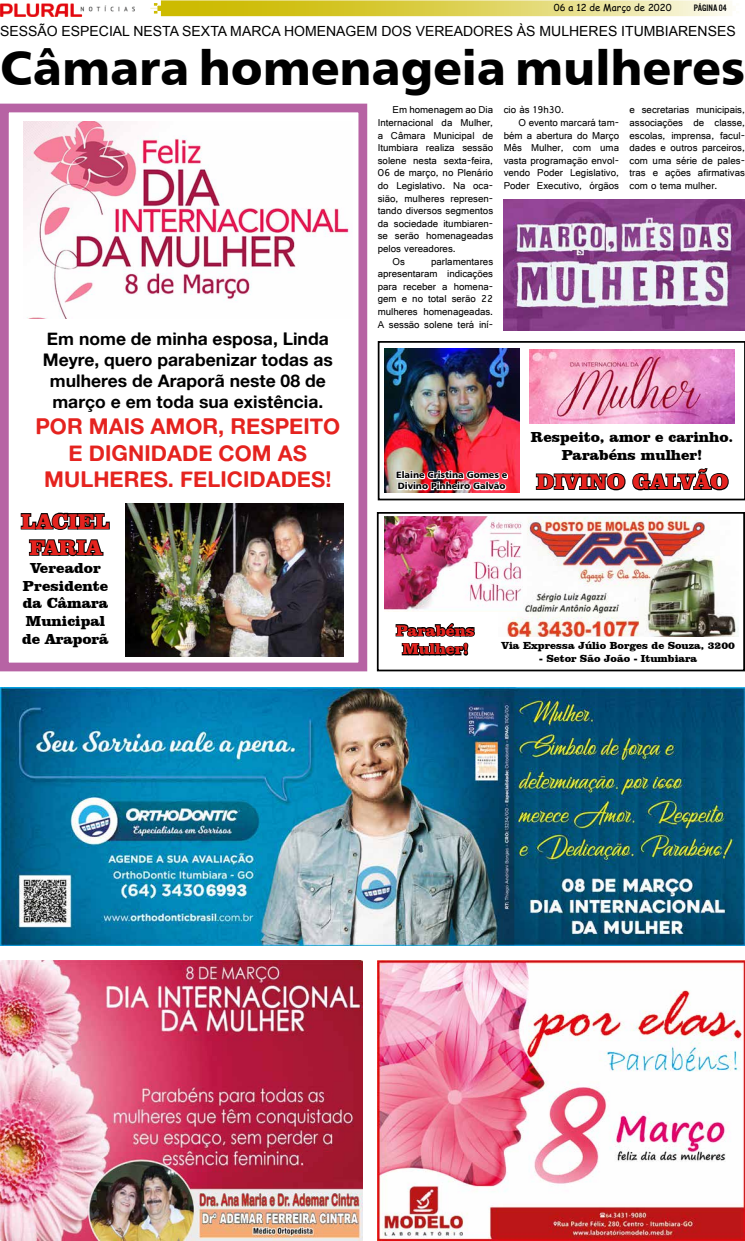
<style>
.page{position:relative;width:745px;height:1241px;background:#fff}
.page>*{position:absolute;margin:0;border:0;box-sizing:border-box;transform-origin:0 0}
.t1{font:48.12px "Humanist 777 BT Black B";color:#000}
.t2{font:21.88px/26.2px "Alte Haas Grotesk Bold";color:#e5231f;text-align:center}
.t3{font:900 21.88px/26.2px "Clarendon BT";color:#e5231e;text-align:center}
.t4{font:17.5px/21px "Alte Haas Grotesk Bold";color:#000;text-align:center}
.t5{font:900 15.75px/18.9px "Clarendon BT";color:#e5231e;text-align:center}
.t6{font:900 14.88px/17.8px "Clarendon BT";color:#000;text-align:center}
.t7{font:14px "Arial";color:#000}
.t8{font:10.5px/12.6px "Gautami";color:#000;text-align:justify}
.t9{font:900 10.5px "Clarendon BT";color:#000}
.t10{font:9.62px "Comic Sans MS";color:#000}
.t11{font:9.62px "U.S.101";color:#000}
.t12{font:9.19px/11px "Humanist 777 BT Black B";color:#000}
</style>
<div class="page">
<img style="left:507px;top:517px;width:229px;height:119px">
<img style="left:0;top:3px;width:135px;height:14px">
<svg style="left:150px;top:0;width:582px;height:16px;background:#dfd462"></svg>
<img style="left:0;top:687px;width:744px;height:258px">
<img style="left:377px;top:960px;width:367px;height:280px">
<img style="left:0;top:960px;width:362px;height:280px">
<img style="left:384px;top:517px;width:137px;height:95px">
<img style="left:24px;top:122px;width:325px;height:197px">
<div style="left:0;top:104px;width:367px;height:567px;border:9px solid #b763a4"></div>
<img style="left:126px;top:503px;width:217px;height:154px">
<svg style="left:20px;top:512px;width:90px;height:18px"></svg>
<svg style="left:28px;top:539px;width:76px;height:18px"></svg>
<div style="left:376px;top:512px;width:368px;height:159px;border:2px solid #000"></div>
<svg style="left:395px;top:623px;width:80px;height:33px"></svg>
<svg style="left:377px;top:341px;width:367px;height:159px"></svg>
<img style="left:384px;top:348px;width:135px;height:144px">
<img style="left:394px;top:469px;width:114px;height:25px">
<svg style="left:534px;top:467px;width:195px;height:24px"></svg>
<img style="left:529px;top:349px;width:205px;height:74px">
<img style="left:503px;top:200px;width:241px;height:130px">
<p class="t10" style="left:553px;top:1px;width:119px">06 a 12 de Março de 2020</p>
<p class="t11" style="left:693px;top:2px;width:35px">PÁGINa 04</p>
<h3 class="t7" style="left:0;top:22px;width:736px">SESSÃO ESPECIAL NESTA SEXTA MARCA HOMENAGEM DOS VEREADORES ÀS MULHERES ITUMBIARENSES</h3>
<h1 class="t1" style="left:0;top:37px;width:746px">Câmara homenageia mulheres</h1>
<h3 class="t4" style="left:43px;top:328px;width:291px">Em nome de minha esposa, Linda<br>Meyre, quero parabenizar todas as mulheres de Araporã neste 08 de março e em toda sua existência.</h3>
<h2 class="t2" style="left:35px;top:413px;width:306px">POR MAIS AMOR, RESPEITO<br>E DIGNIDADE COM AS<br>MULHERES. FELICIDADES!</h2>
<h2 class="t3" style="left:21px;top:507px;width:90px">LACIEL<br>FARIA</h2>
<h3 class="t6" style="left:22px;top:558px;width:88px">Vereador<br>Presidente da Câmara<br>Municipal de Araporã</h3>
<p class="t8" style="left:392px;top:103px;width:102px">Em homenagem ao Dia</p>
<p class="t8" style="left:377px;top:116px;width:117px">Internacional da Mulher,</p>
<p class="t8" style="left:377px;top:129px;width:117px">a Câmara Municipal de</p>
<p class="t8" style="left:377px;top:141px;width:117px">Itumbiara realiza sessão</p>
<p class="t8" style="left:377px;top:154px;width:117px">solene nesta sexta-feira,</p>
<p class="t8" style="left:377px;top:166px;width:117px">06 de março, no Plenário</p>
<p class="t8" style="left:377px;top:179px;width:117px">do Legislativo. Na oca-</p>
<p class="t8" style="left:377px;top:192px;width:117px">sião, mulheres represen-</p>
<p class="t8" style="left:377px;top:204px;width:117px">tando diversos segmentos</p>
<p class="t8" style="left:377px;top:217px;width:117px">da sociedade itumbiaren-</p>
<p class="t8" style="left:377px;top:229px;width:117px">se serão homenageadas</p>
<p class="t8" style="left:377px;top:242px;width:79px">pelos vereadores.</p>
<p class="t8" style="left:392px;top:255px;width:14px">Os</p>
<p class="t8" style="left:377px;top:255px;width:117px;text-indent:53px">parlamentares apresentaram indicações para receber a homena&shy;gem e no total serão 22 mulheres homenageadas.<br>A sessão solene terá iní-</p>
<p class="t8" style="left:503px;top:103px;width:62px">cio às 19h30.</p>
<p class="t8" style="left:518px;top:116px;width:102px">O evento marcará tam-</p>
<p class="t8" style="left:503px;top:129px;width:117px">bém a abertura do Março</p>
<p class="t8" style="left:503px;top:141px;width:117px">Mês Mulher, com uma</p>
<p class="t8" style="left:503px;top:154px;width:117px">vasta programação envol-</p>
<p class="t8" style="left:503px;top:166px;width:117px">vendo Poder Legislativo,</p>
<p class="t8" style="left:503px;top:179px;width:117px">Poder Executivo, órgãos</p>
<p class="t8" style="left:629px;top:103px;width:117px">e secretarias municipais, associações de classe, escolas, imprensa, facul&shy;dades e outros parceiros, com uma série de pales&shy;tras e ações afirmativas com o tema mulher.</p>
<h3 class="t6" style="left:530px;top:427px;width:204px">Respeito, amor e carinho.<br>Parabéns mulher!</h3>
<p class="t12" style="left:396px;top:469px;width:113px">Elaine Cristina Gomes e<br>Divino Pinheiro Galvão</p>
<h2 class="t3" style="left:536px;top:468px;width:193px">DIVINO GALVÃO</h2>
<h3 class="t5" style="left:396px;top:620px;width:80px">Parabéns<br>Mulher!</h3>
<p class="t9" style="left:501px;top:638px;width:235px">Via Expressa Júlio Borges de Souza, 3200</p>
<p class="t9" style="left:539px;top:651px;width:159px">- Setor São João - Itumbiara</p>
</div>
